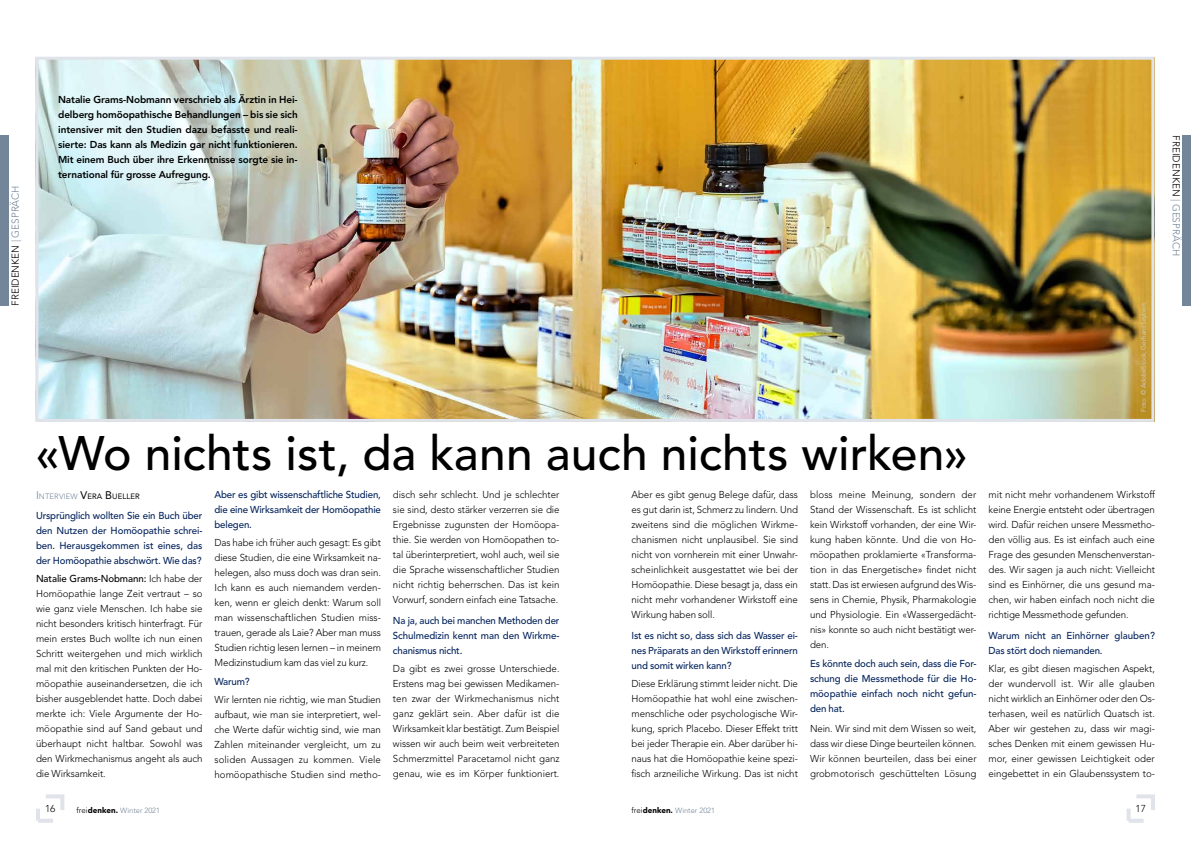
<style>
.page{position:relative;width:1191px;height:842px;background:#fff}
.page>*{position:absolute;margin:0;border:0;box-sizing:border-box;transform-origin:0 0}
.t1{font:500 48px "Avenir LT Std";color:#000}
.t2{font:300 10px/15px "Avenir LT Std";letter-spacing:-.005em;color:#000;text-align:justify}
.t3{font:500 10px/15px "Avenir LT Std";letter-spacing:-.015em;color:#04235c;text-align:justify}
.t4{font:800 10px/15px "Avenir LT Std";letter-spacing:-.01em;color:#000;text-align:justify}
.t5{font:7.7px "Avenir LT Std";letter-spacing:.015em;color:#000}
.t6{font:300 7.5px "Avenir LT Std";color:#738598}
.t7{font:6.5px "Avenir LT Std";letter-spacing:-.01em;color:#cfd0d0}
.s1{color:#738598}
.s2{font-weight:300;font-size:11px;color:#738598}
.s3{font-weight:300;color:#738598}
.s4{font-size:11px}
.s5{font-weight:500}
.s6{font-size:8px;color:#000}
.s7{font-weight:900;font-size:8px;color:#000}
</style>
<div class="page">
<img style="left:39px;top:61px;width:1111px;height:357px">
<div style="left:35px;top:57px;width:1119px;height:365px;border:3px solid #e0e3e9"></div>
<div style="left:1126px;top:794px;width:29px;height:29px;border:4px dashed #e0e3e9"></div>
<div style="left:36px;top:794px;width:28px;height:29px;border:4px dashed #e0e3e9"></div>
<div style="left:1182px;top:135px;width:9px;height:171px;background:#738598"></div>
<div style="left:0;top:135px;width:9px;height:171px;background:#738598"></div>
<p class="t2" style="left:8px;top:306px;width:122px;rotate:-90deg">FREIDENKEN <span class="s1">| GESPRÄCH</span></p>
<p class="t4" style="left:58px;top:92px;width:241px">Natalie Grams-Nobmann verschrieb als Ärztin in Hei&shy;delberg homöopathische Behandlungen – bis sie sich intensiver mit den Studien dazu befasste und reali&shy;sierte: Das kann als Medizin gar nicht funktionieren.<br>Mit einem Buch über ihre Erkenntnisse sorgte sie in&shy;ternational für grosse Aufregung.</p>
<h1 class="t1" style="left:35px;top:425px;width:934px">«Wo nichts ist, da kann auch nichts wirken»</h1>
<p class="t5" style="left:36px;top:492px;width:105px"><span class="s2">I</span><span class="s3">NTERVI EW</span> <span class="s4">V</span>ERA <span class="s4">B</span>UELLER</p>
<p class="t3" style="left:36px;top:509px;width:168px">Ursprünglich wollten Sie ein Buch über den Nutzen der Homöopathie schrei&shy;ben. Herausgekommen ist eines, das der Homöopathie abschwört. Wie das?</p>
<p class="t2" style="left:36px;top:571px;width:168px"><span class="s5">Natalie Grams-Nobmann:</span> Ich habe der Homöopathie lange Zeit vertraut – so wie ganz viele Menschen. Ich habe sie nicht besonders kritisch hinterfragt. Für mein erstes Buch wollte ich nun einen Schritt weitergehen und mich wirklich mal mit den kritischen Punkten der Ho&shy;möopathie auseinandersetzen, die ich bisher ausgeblendet hatte. Doch dabei merkte ich: Viele Argumente der Ho&shy;möopathie sind auf Sand gebaut und überhaupt nicht haltbar. Sowohl was den Wirkmechanismus angeht als auch die Wirksamkeit.</p>
<p class="t3" style="left:214px;top:487px;width:168px">Aber es gibt wissenschaftliche Studien, die eine Wirksamkeit der Homöopathie belegen.</p>
<p class="t2" style="left:214px;top:535px;width:168px">Das habe ich früher auch gesagt: Es gibt diese Studien, die eine Wirksamkeit na&shy;helegen, also muss doch was dran sein.<br>Ich kann es auch niemandem verden&shy;ken, wenn er gleich denkt: Warum soll man wissenschaftlichen Studien miss&shy;trauen, gerade als Laie? Aber man muss Studien richtig lesen lernen – in meinem Medizinstudium kam das viel zu kurz.</p>
<p class="t3" style="left:214px;top:674px;width:37px">Warum?</p>
<p class="t2" style="left:214px;top:692px;width:168px">Wir lernten nie richtig, wie man Studien aufbaut, wie man sie interpretiert, wel&shy;che Werte dafür wichtig sind, wie man Zahlen miteinander vergleicht, um zu soliden Aussagen zu kommen. Viele homöopathische Studien sind metho-</p>
<p class="t2" style="left:393px;top:487px;width:168px">disch sehr schlecht. Und je schlechter sie sind, desto stärker verzerren sie die Ergebnisse zugunsten der Homöopa&shy;thie. Sie werden von Homöopathen to&shy;tal überinterpretiert, wohl auch, weil sie die Sprache wissenschaftlicher Studien nicht richtig beherrschen. Das ist kein Vorwurf, sondern einfach eine Tatsache.</p>
<p class="t3" style="left:393px;top:613px;width:168px">Na ja, auch bei manchen Methoden der Schulmedizin kennt man den Wirkme&shy;chanismus nicht.</p>
<p class="t2" style="left:393px;top:661px;width:168px">Da gibt es zwei grosse Unterschiede.<br>Erstens mag bei gewissen Medikamen&shy;ten zwar der Wirkmechanismus nicht ganz geklärt sein. Aber dafür ist die Wirksamkeit klar bestätigt. Zum Beispiel wissen wir auch beim weit verbreiteten Schmerzmittel Paracetamol nicht ganz genau, wie es im Körper funktioniert.</p>
<p class="t2" style="left:631px;top:487px;width:168px">Aber es gibt genug Belege dafür, dass es gut darin ist, Schmerz zu lindern. Und zweitens sind die möglichen Wirkme&shy;chanismen nicht unplausibel. Sie sind nicht von vornherein mit einer Unwahr&shy;scheinlichkeit ausgestattet wie bei der Homöopathie. Diese besagt ja, dass ein nicht mehr vorhandener Wirkstoff eine Wirkung haben soll.</p>
<p class="t3" style="left:631px;top:628px;width:168px">Ist es nicht so, dass sich das Wasser ei&shy;nes Präparats an den Wirkstoff erinnern und somit wirken kann?</p>
<p class="t2" style="left:631px;top:676px;width:168px">Diese Erklärung stimmt leider nicht. Die Homöopathie hat wohl eine zwischen&shy;menschliche oder psychologische Wir&shy;kung, sprich Placebo. Dieser Effekt tritt bei jeder Therapie ein. Aber darüber hi&shy;naus hat die Homöopathie keine spezi&shy;fisch arzneiliche Wirkung. Das ist nicht</p>
<p class="t2" style="left:810px;top:487px;width:168px">bloss meine Meinung, sondern der Stand der Wissenschaft. Es ist schlicht kein Wirkstoff vorhanden, der eine Wir&shy;kung haben könnte. Und die von Ho&shy;möopathen proklamierte «Transforma&shy;tion in das Energetische» findet nicht statt. Das ist erwiesen aufgrund des Wis&shy;sens in Chemie, Physik, Pharmakologie und Physiologie. Ein «Wassergedächt&shy;nis» konnte so auch nicht bestätigt wer&shy;den.</p>
<p class="t3" style="left:810px;top:656px;width:168px">Es könnte doch auch sein, dass die For&shy;schung die Messmethode für die Ho&shy;möopathie einfach noch nicht gefun&shy;den hat.</p>
<p class="t2" style="left:810px;top:721px;width:168px">Nein. Wir sind mit dem Wissen so weit, dass wir diese Dinge beurteilen können.<br>Wir können beurteilen, dass bei einer grobmotorisch geschüttelten Lösung</p>
<p class="t7" style="left:1139px;top:412px;width:111px;rotate:-90deg">Foto: © AdobeStock, Gerhard Seybert</p>
<p class="t2" style="left:988px;top:487px;width:168px">mit nicht mehr vorhandenem Wirkstoff keine Energie entsteht oder übertragen wird. Dafür reichen unsere Messmetho&shy;den völlig aus. Es ist einfach auch eine Frage des gesunden Menschenverstan&shy;des. Wir sagen ja auch nicht: Vielleicht sind es Einhörner, die uns gesund ma&shy;chen, wir haben einfach noch nicht die richtige Messmethode gefunden.</p>
<p class="t3" style="left:988px;top:628px;width:168px">Warum nicht an Einhörner glauben?<br>Das stört doch niemanden.</p>
<p class="t2" style="left:988px;top:661px;width:168px">Klar, es gibt diesen magischen Aspekt, der wundervoll ist. Wir alle glauben nicht wirklich an Einhörner oder den Os&shy;terhasen, weil es natürlich Quatsch ist.<br>Aber wir gestehen zu, dass wir magi&shy;sches Denken mit einem gewissen Hu&shy;mor, einer gewissen Leichtigkeit oder eingebettet in ein Glaubenssystem to-</p>
<p class="t2" style="left:45px;top:801px;width:12px">16</p>
<p class="t6" style="left:77px;top:806px;width:85px"><span class="s6">frei</span><span class="s7">denken.</span> Winter 2021</p>
<p class="t6" style="left:631px;top:806px;width:85px"><span class="s6">frei</span><span class="s7">denken.</span> Winter 2021</p>
<p class="t2" style="left:1135px;top:801px;width:12px">17</p>
<p class="t2" style="left:1183px;top:135px;width:122px;rotate:90deg">FREIDENKEN <span class="s1">| GESPRÄCH</span></p>
</div>
